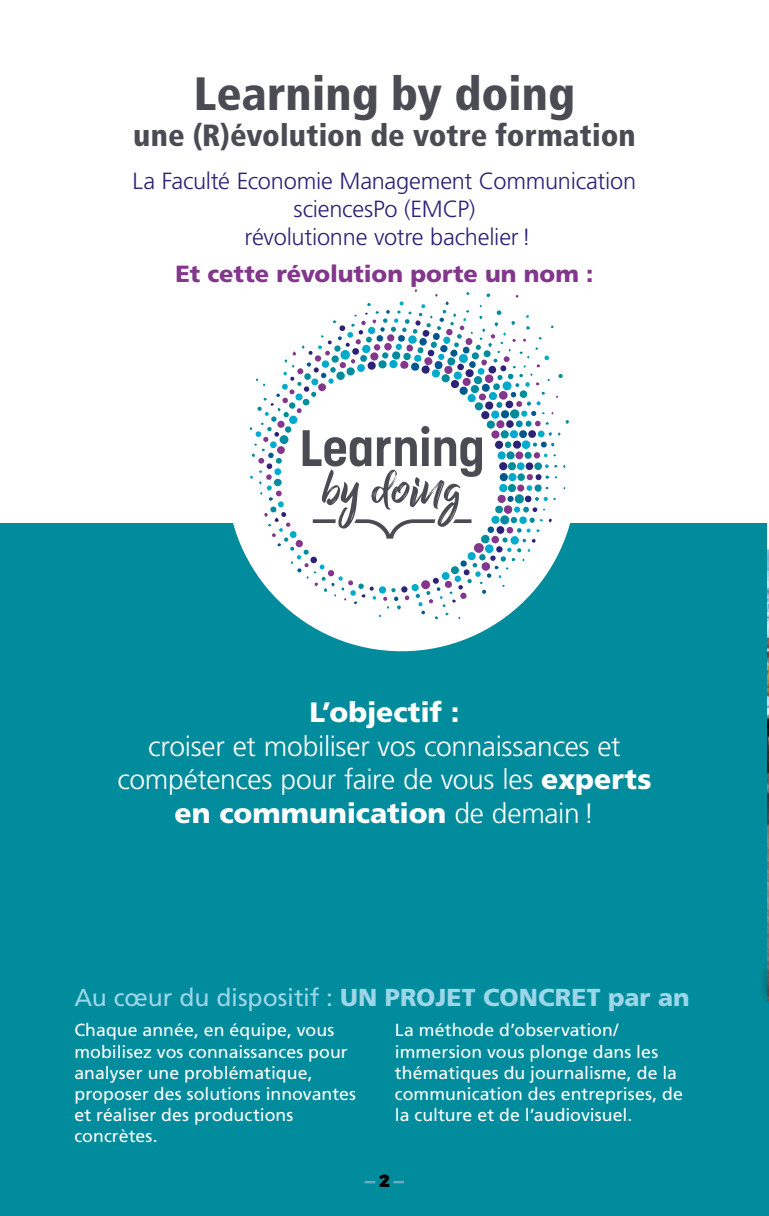
<style>
.page{position:relative;width:769px;height:1216px;background:#fff}
.page>*{position:absolute;margin:0;border:0;box-sizing:border-box;transform-origin:0 0}
.t1{font:900 condensed 46.73px "Frutiger LT Std";color:#4a4b53}
.t2{font:900 condensed 30.62px "Frutiger LT Std";color:#4a4b53}
.t3{font:300 28px/33.6px "Frutiger LT Std";letter-spacing:-.01em;color:#fff;text-align:center}
.t4{font:900 28px "Frutiger LT Std";letter-spacing:-.005em;color:#fff}
.t5{font:900 24.5px "Frutiger LT Std";color:#9cd6e8}
.t6{font:300 23.45px/28px "Frutiger LT Std";letter-spacing:-.01em;color:#2c2276;text-align:center}
.t7{font:900 23.45px "Frutiger LT Std";color:#82368c}
.t8{font:17.5px/21px "Frutiger LT Std";letter-spacing:.005em;color:#fff}
.t9{font:900 17.5px "Montserrat";color:#6eaac1}
.s1{font-weight:900}
.s2{font-weight:400}
.s3{color:#000}
</style>
<div class="page">
<div style="left:0;top:523px;width:769px;height:692px;background:#008c9d"></div>
<div style="left:227px;top:301px;width:349px;height:350px;background:#fff;border-radius:50%"></div>
<img style="left:768px;top:523px;width:1px;height:409px">
<div style="left:758px;top:932px;width:11px;height:126px;background:#000;opacity:.6"></div>
<svg style="left:250px;top:289px;width:319px;height:330px"></svg>
<h1 class="t1" style="left:194px;top:65px;width:383px">Learning by doing</h1>
<h2 class="t2" style="left:133px;top:117px;width:504px">une (R)évolution de votre formation</h2>
<h3 class="t6" style="left:133px;top:167px;width:505px">La Faculté Economie Management Communication sciencesPo (EMCP)<br>révolutionne votre bachelier!</h3>
<h3 class="t7" style="left:176px;top:259px;width:419px">Et cette révolution porte un nom :</h3>
<h3 class="t4" style="left:310px;top:695px;width:151px">L’objectif :</h3>
<h3 class="t3" style="left:117px;top:729px;width:536px">croiser et mobiliser vos connaissances et compétences pour faire de vous les <span class="s1">experts en communication</span> de demain!</h3>
<h3 class="t5" style="left:74px;top:982px;width:617px"><span class="s2">Au cœur du dispositif :</span> UN PROJET CONCRET par an</h3>
<p class="t8" style="left:74px;top:1019px;width:283px">Chaque année, en équipe, vous mobilisez vos connaissances pour analyser une problématique, proposer des solutions innovantes et réaliser des productions concrètes.</p>
<p class="t8" style="left:395px;top:1019px;width:289px">La méthode d’observation/ immersion vous plonge dans les thématiques du journalisme, de la communication des entreprises, de la culture et de l’audiovisuel.</p>
<p class="t9" style="left:365px;top:1169px;width:41px">—<span class="s3">2</span>—</p>
</div>
